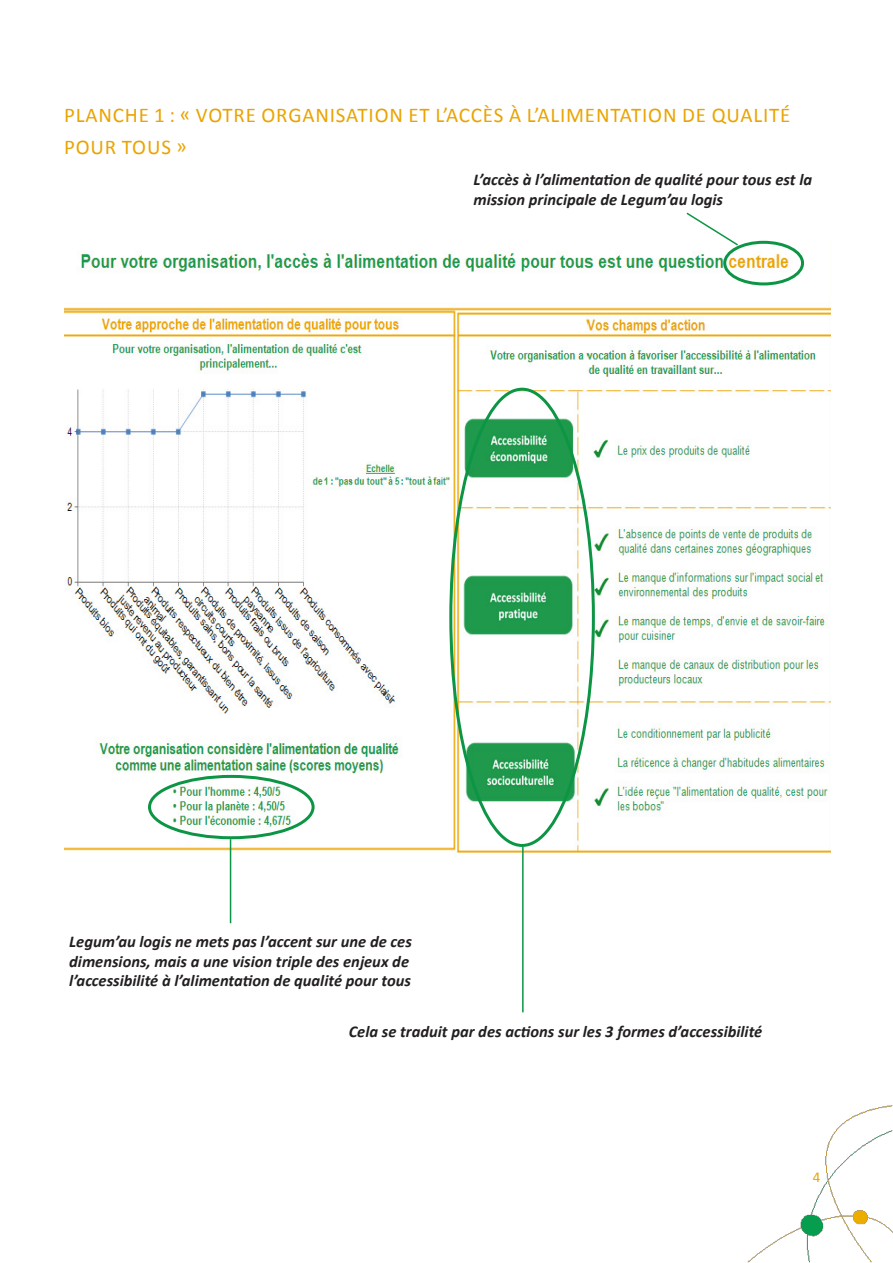
<style>
.page{position:relative;width:893px;height:1263px;background:#fff}
.page>*{position:absolute;margin:0;border:0;box-sizing:border-box;transform-origin:0 0}
.t1{font:21px/32.4px "Calibri";letter-spacing:.04em;color:#eaa400}
.t2{font:italic 700 16.5px/19.8px "Calibri";color:#231f20}
.t3{font:15px "Calibri";color:#eaa400}
</style>
<div class="page">
<img style="left:747px;top:1105px;width:146px;height:158px">
<img style="left:65px;top:240px;width:765px;height:613px">
<div style="left:723px;top:241px;width:81px;height:44px;border:3px solid #0c9544;border-radius:50%"></div>
<svg style="left:685px;top:212px;width:55px;height:35px"></svg>
<div style="left:148px;top:775px;width:167px;height:64px;border:3px solid #0c9544;border-radius:50%"></div>
<hr style="left:230px;top:839px;width:1px;height:84px;background:#0c9544">
<hr style="left:522px;top:847px;width:2px;height:165px;background:#0c9544">
<p class="t1" style="left:64px;top:99px;width:728px">PLANCHE 1 : « VOTRE ORGANISATION ET L’ACCÈS À L’ALIMENTATION DE QUALITÉ<br>POUR TOUS »</p>
<p class="t2" style="left:473px;top:170px;width:340px">L’accès à l’alimentation de qualité pour tous est la mission principale de Legum’au logis</p>
<p class="t2" style="left:69px;top:931px;width:344px">Legum’au logis ne mets pas l’accent sur une de ces dimensions, mais a une vision triple des enjeux de l’accessibilité à l’alimentation de qualité pour tous</p>
<p class="t2" style="left:349px;top:1022px;width:415px">Cela se traduit par des actions sur les 3 formes d’accessibilité</p>
<p class="t3" style="left:813px;top:1167px;width:9px">4</p>
</div>
